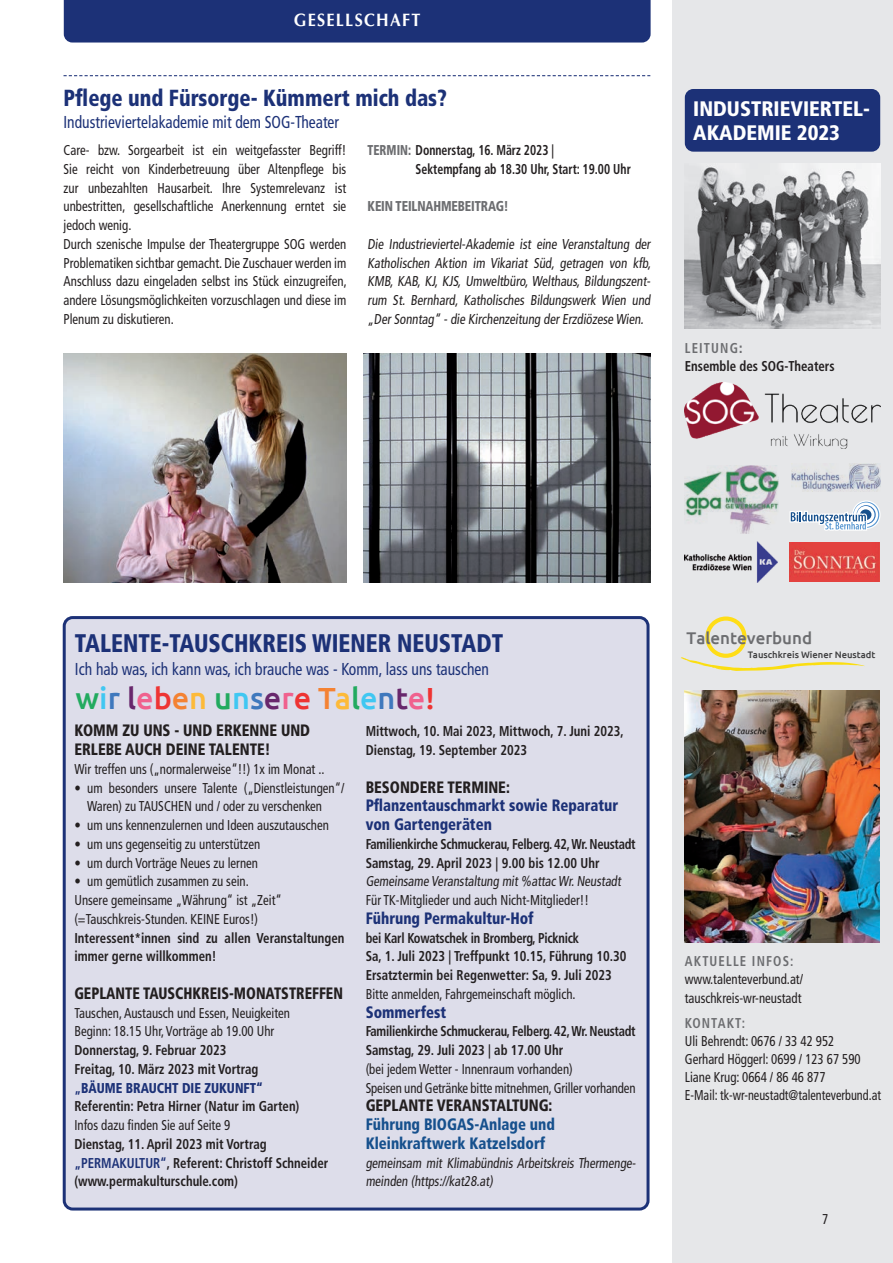
<style>
.page{position:relative;width:893px;height:1263px;background:#fff}
.page>*{position:absolute;margin:0;border:0;box-sizing:border-box;transform-origin:0 0}
.t1{font:500 30.6px "Ubuntu";color:#22aa5f}
.t2{font:900 condensed 25.5px "Frutiger";color:#1c3177;scale:.9 1}
.t3{font:900 condensed 23.25px "Frutiger";color:#1c3177;scale:.9 1}
.t4{font:900 condensed 21px/24px "Frutiger";color:#fff}
.t5{font:700 18px "Optima";letter-spacing:.08em;color:#fff;scale:.9 1}
.t6{font:condensed 17.25px "Frutiger";color:#1c3177;scale:.9 1}
.t7{font:500 16.95px "Ubuntu";color:#6c6d70}
.t8{font:900 condensed 16.5px/18.8px "Frutiger";color:#231f20;scale:.9 1}
.t9{font:900 condensed 16.5px/18.8px "Frutiger";color:#1c3177;scale:.9 1}
.t10{font:900 condensed 16.5px/18.8px "Frutiger";color:#16508d;scale:.9 1}
.t11{font:900 condensed 16.5px "Frutiger";color:#231f20;scale:.87 1}
.t12{font:condensed 14.25px/18.8px "Frutiger";color:#231f20;scale:.9 1}
.t13{font:700 condensed 14.25px/18.8px "Frutiger";color:#231f20;scale:.9 1}
.t14{font:700 condensed 14.25px/18.8px "Frutiger";letter-spacing:-.02em;color:#231f20;scale:.88 1}
.t15{font:700 condensed 14.25px/18.8px "Frutiger";color:#231f20;scale:.88 1}
.t16{font:700 condensed 14.25px/18.8px "Frutiger";color:#231f20;scale:.83 1}
.t17{font:700 condensed 14.25px "Frutiger";letter-spacing:.09em;color:#6c6d70;scale:.9 1}
.t18{font:900 condensed 14.25px "Frutiger";letter-spacing:-.01em;color:#6c6d70;scale:.87 1}
.t19{font:500 9.45px "Ubuntu";color:#3e3e3f}
.s1{font-weight:900;color:#6c6d70}
.s2{color:#6c6d70}
.s3{color:#40c7f2}
.s4{color:#3f78bd}
.s5{color:#68276c}
.s6{color:#f0618e}
.s7{color:#ee3433}
.s8{color:#f48233}
.s9{color:#fdba39}
.s10{color:#1c3177}
.s11{font-weight:900;color:#1c3177}
</style>
<div class="page">
<div style="left:672px;top:0;width:221px;height:1263px;background:#e6e7e9"></div>
<div style="left:64px;top:0;width:587px;height:43px;background:#1c3177"></div>
<svg style="left:64px;top:75px;width:586px;height:1px"></svg>
<div style="left:685px;top:89px;width:195px;height:63px;background:#1c3177;border-radius:9px"></div>
<svg style="left:789px;top:500px;width:92px;height:31px"></svg>
<img style="left:684px;top:541px;width:93px;height:42px">
<img style="left:789px;top:542px;width:91px;height:39px">
<img style="left:791px;top:463px;width:89px;height:28px">
<img style="left:685px;top:383px;width:195px;height:65px">
<img style="left:685px;top:164px;width:195px;height:165px">
<img style="left:684px;top:466px;width:94px;height:67px">
<img style="left:64px;top:353px;width:282px;height:230px">
<img style="left:364px;top:353px;width:286px;height:230px">
<div style="left:64px;top:617px;width:584px;height:592px;background:#ddddea;border-radius:9px"></div>
<div style="left:63px;top:616px;width:586px;height:594px;border:3px solid #1c3177;border-radius:9px"></div>
<svg style="left:681px;top:616px;width:184px;height:55px"></svg>
<img style="left:685px;top:691px;width:194px;height:251px">
<p class="t5" style="left:294px;top:9px;width:142px">GESELLSCHAFT</p>
<h3 class="t3" style="left:64px;top:84px;width:427px">Pflege und Fürsorge- Kümmert mich das?</h3>
<p class="t6" style="left:64px;top:112px;width:308px">Industrieviertelakademie mit dem SOG-Theater</p>
<p class="t12" style="left:64px;top:141px;width:316px">Care- bzw. Sorgearbeit ist ein weitgefasster Begriff!<br>Sie reicht von Kinderbetreuung über Altenpflege bis zur unbezahlten Hausarbeit. Ihre Systemrelevanz ist unbestritten, gesellschaftliche Anerkennung erntet sie jedoch wenig.<br>Durch szenische Impulse der Theatergruppe SOG werden Problematiken sichtbar gemacht. Die Zuschauer werden im Anschluss dazu eingeladen selbst ins Stück einzugreifen, andere Lösungsmöglichkeiten vorzuschlagen und diese im Plenum zu diskutieren.</p>
<p class="t16" style="left:416px;top:141px;width:261px;text-indent:-48px"><span class="s1">TERMIN:</span> Donnerstag, 16. März 2023 |<br>Sektempfang ab 18.30 Uhr, Start: 19.00 Uhr</p>
<p class="t18" style="left:368px;top:198px;width:164px">KEIN TEILNAHMEBEITRAG!</p>
<p class="t12" style="left:368px;top:235px;width:319px;text-align:justify">Die Industrieviertel-Akademie ist eine Veranstaltung der Katholischen Aktion im Vikariat Süd, getragen von kfb, KMB, KAB, KJ, KJS, Umweltbüro, Welthaus, Bildungszent&shy;rum St. Bernhard, Katholisches Bildungswerk Wien und „Der Sonntag“ - die Kirchenzeitung der Erzdiözese Wien.</p>
<h3 class="t4" style="left:693px;top:96px;width:178px">INDUSTRIEVIERTEL-<br>AKADEMIE 2023</h3>
<p class="t13" style="left:685px;top:339px;width:168px;line-height:18px"><span class="s2">LEITUNG</span><span class="s1">:<br></span>Ensemble des SOG-Theaters</p>
<h2 class="t2" style="left:75px;top:628px;width:477px">TALENTE-TAUSCHKREIS WIENER NEUSTADT</h2>
<p class="t6" style="left:75px;top:658px;width:461px">Ich hab was, ich kann was, ich brauche was - Komm, lass uns tauschen</p>
<h1 class="t1" style="left:75px;top:678px;width:361px">w<span class="s3">i</span><span class="s4">r</span> <span class="s5">l</span><span class="s6">e</span><span class="s7">b</span><span class="s8">e</span><span class="s9">n</span> u<span class="s3">n</span><span class="s4">s</span><span class="s5">e</span><span class="s6">r</span><span class="s7">e</span> <span class="s8">T</span><span class="s9">a</span>l<span class="s3">e</span><span class="s4">n</span><span class="s5">t</span><span class="s6">e</span><span class="s7">!</span></h1>
<p class="t8" style="left:74px;top:721px;width:263px">KOMM ZU UNS - UND ERKENNE UND<br>ERLEBE AUCH DEINE TALENTE!</p>
<p class="t12" style="left:74px;top:760px;width:280px">Wir treffen uns („normalerweise“!!) 1x im Monat ..</p>
<p class="t12" style="left:87px;top:778px;width:287px;text-indent:-13px">• um besonders unsere Talente („Dienstleistungen“/<br>Waren) zu TAUSCHEN und / oder zu verschenken</p>
<p class="t12" style="left:74px;top:816px;width:284px">• um uns kennenzulernen und Ideen auszutauschen</p>
<p class="t12" style="left:74px;top:835px;width:208px">• um uns gegenseitig zu unterstützen</p>
<p class="t12" style="left:74px;top:853px;width:206px">• um durch Vorträge Neues zu lernen</p>
<p class="t12" style="left:74px;top:872px;width:232px">• um gemütlich zusammen zu sein.<br>Unsere gemeinsame „Währung“ ist „Zeit“ (=Tauschkreis-Stunden. KEINE Euros!)</p>
<p class="t13" style="left:74px;top:928px;width:302px">Interessent*innen sind zu allen Veranstaltungen immer gerne willkommen!</p>
<p class="t11" style="left:74px;top:983px;width:310px">GEPLANTE TAUSCHKREIS-MONATSTREFFEN</p>
<p class="t12" style="left:74px;top:1003px;width:241px">Tauschen, Austausch und Essen, Neuigkeiten<br>Beginn: 18.15 Uhr, Vorträge ab 19.00 Uhr</p>
<p class="t13" style="left:74px;top:1041px;width:252px">Donnerstag, 9. Februar 2023<br>Freitag, 10. März 2023 mit Vortrag <span class="s10">„</span><span class="s11">BÄUME BRAUCHT DIE ZUKUNFT“ </span>Referentin: Petra Hirner (Natur im Garten)</p>
<p class="t12" style="left:74px;top:1116px;width:175px">Infos dazu finden Sie auf Seite 9</p>
<p class="t13" style="left:74px;top:1135px;width:284px">Dienstag, 11. April 2023 mit Vortrag <span class="s10">„PERMAKULTUR“</span>, Referent: Christoff Schneider (www.permakulturschule.com)</p>
<p class="t13" style="left:366px;top:722px;width:288px">Mittwoch, 10. Mai 2023, Mittwoch, 7. Juni 2023,<br>Dienstag, 19. September 2023</p>
<p class="t8" style="left:366px;top:777px;width:162px">BESONDERE TERMINE:</p>
<p class="t9" style="left:366px;top:796px;width:282px">Pflanzentauschmarkt sowie Reparatur von Gartengeräten</p>
<p class="t14" style="left:366px;top:834px;width:308px">Familienkirche Schmuckerau, Felberg. 42, Wr. Neustadt<br>Samstag, 29. April 2023 | 9.00 bis 12.00 Uhr</p>
<p class="t12" style="left:366px;top:872px;width:287px">Gemeinsame Veranstaltung mit %attac Wr.Neustadt<br>Für TK-Mitglieder und auch Nicht-Mitglieder!!</p>
<p class="t9" style="left:366px;top:909px;width:188px">Führung Permakultur-Hof</p>
<p class="t15" style="left:366px;top:928px;width:298px">bei Karl Kowatschek in Bromberg, Picknick<br>Sa, 1. Juli 2023 | Treffpunkt 10.15, Führung 10.30<br>Ersatztermin bei Regenwetter: Sa, 9. Juli 2023</p>
<p class="t12" style="left:366px;top:985px;width:235px">Bitte anmelden, Fahrgemeinschaft möglich.</p>
<p class="t9" style="left:366px;top:1002px;width:91px">Sommerfest</p>
<p class="t14" style="left:366px;top:1022px;width:308px">Familienkirche Schmuckerau, Felberg. 42, Wr. Neustadt<br>Samstag, 29. Juli 2023 | ab 17.00 Uhr</p>
<p class="t12" style="left:366px;top:1060px;width:302px">(bei jedem Wetter - Innenraum vorhanden)<br>Speisen und Getränke bitte mitnehmen, Griller vorhanden</p>
<p class="t8" style="left:366px;top:1096px;width:209px">GEPLANTE VERANSTALTUNG:</p>
<p class="t10" style="left:366px;top:1115px;width:212px">Führung BIOGAS-Anlage und<br>Kleinkraftwerk Katzelsdorf</p>
<p class="t12" style="left:366px;top:1153px;width:304px">gemeinsam mit Klimabündnis Arbeitskreis Thermenge&shy;meinden (https://kat28.at)</p>
<p class="t7" style="left:686px;top:627px;width:127px">Talenteverbund</p>
<p class="t19" style="left:748px;top:649px;width:129px">Tauschkreis Wiener Neustadt</p>
<p class="t17" style="left:685px;top:952px;width:122px">AKTUELLE INFOS:</p>
<p class="t12" style="left:685px;top:970px;width:133px">www.talenteverbund.at/ tauschkreis-wr-neustadt</p>
<p class="t17" style="left:685px;top:1014px;width:68px">KONTAKT:</p>
<p class="t12" style="left:685px;top:1032px;width:219px;line-height:18px">Uli Behrendt: 0676 / 33 42 952<br>Gerhard Höggerl: 0699 / 123 67 590<br>Liane Krug: 0664 / 86 46 877<br>E-Mail: tk-wr-neustadt@talenteverbund.at</p>
<p class="t12" style="left:822px;top:1210px;width:8px">7</p>
</div>
